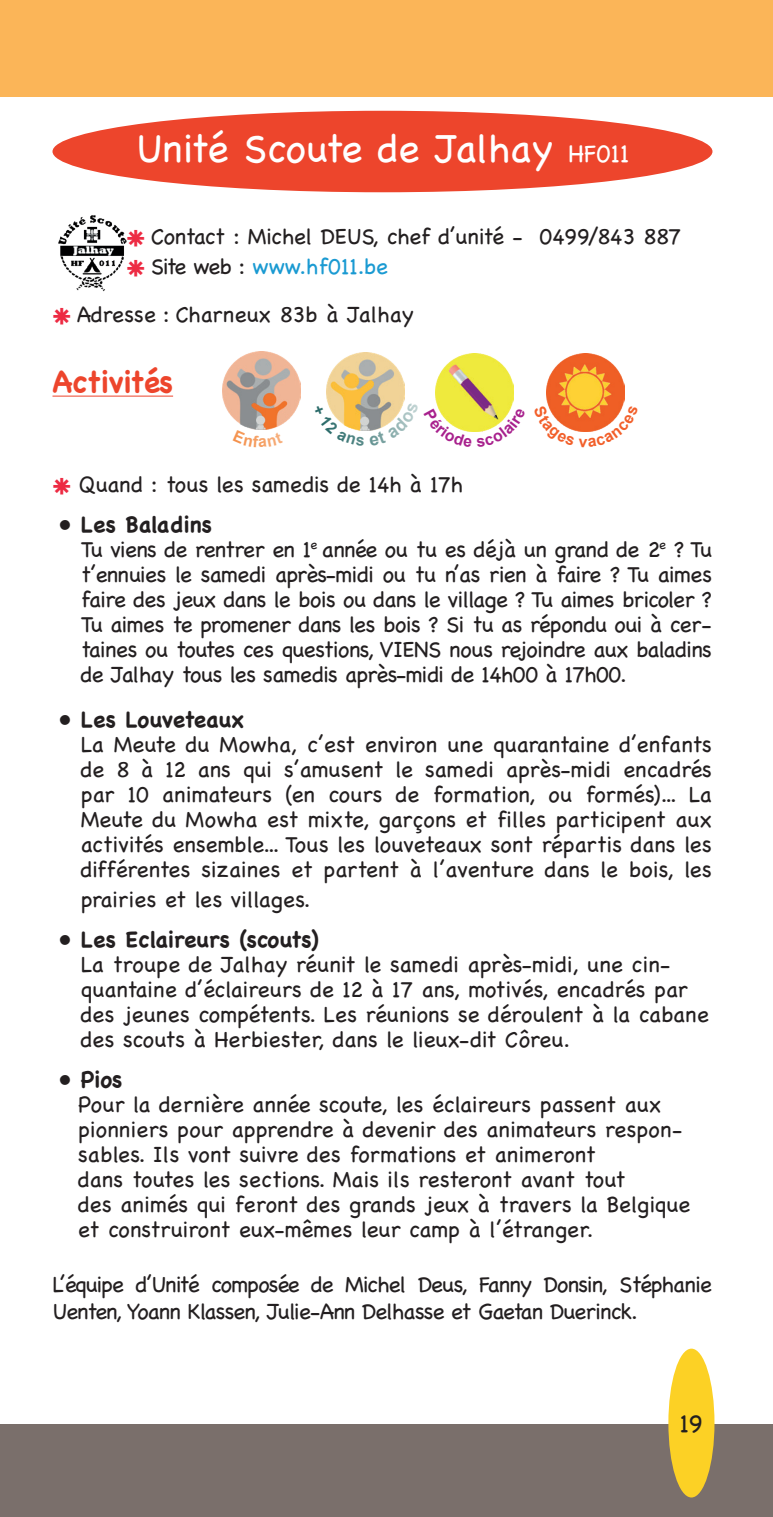
<style>
.page{position:relative;width:773px;height:1517px;background:#fff}
.page>*{position:absolute;margin:0;border:0;box-sizing:border-box;transform-origin:0 0}
.t1{font:40px "Chalkboard";color:#fff}
.t2{font:700 30px "Chalkboard";letter-spacing:-.01em;color:#ed452c}
.t3{font:25px "Chalkboard";color:#231f20}
.t4{font:22.5px/25px "Chalkboard";letter-spacing:-.01em;color:#231f20}
.t5{font:22.5px/25px "Chalkboard";letter-spacing:-.03em;color:#231f20}
.t6{font:22.5px/27.5px "Chalkboard";letter-spacing:-.04em;color:#231f20}
.t7{font:700 22.5px "Chalkboard";color:#231f20}
.s1{font-size:25px}
.s2{font-family:"Helvetica";font-weight:700;color:#ed2b43}
.s3{color:#1a9ad2}
.s4{font-weight:700}
</style>
<div class="page">
<div style="left:0;top:1424px;width:772px;height:93px;background:#7a6f6b"></div>
<div style="left:668px;top:1348px;width:46px;height:149px;background:#fcd125;border-radius:50%"></div>
<hr style="left:52px;top:396px;width:121px;height:1px;background:#ed452c">
<img style="left:58px;top:215px;width:69px;height:76px">
<div style="left:52px;top:111px;width:660px;height:81px;background:#ed452c;border-radius:50%"></div>
<img style="left:222px;top:351px;width:78px;height:78px">
<img style="left:326px;top:352px;width:78px;height:50px">
<img style="left:546px;top:354px;width:78px;height:51px">
<img style="left:435px;top:354px;width:78px;height:48px">
<div style="left:0;top:0;width:772px;height:97px;background:#fbb558"></div>
<svg style="left:548px;top:405px;width:75px;height:27px"></svg>
<svg style="left:327px;top:402px;width:187px;height:30px"></svg>
<h1 class="t1" style="left:136px;top:125px;width:495px">Unité Scoute de Jalhay <span class="s1">HF011</span></h1>
<p class="t4" style="left:127px;top:221px;width:556px;line-height:30px"><span class="s2">⁕</span> Contact : Michel DEUS, chef d’unité - 0499/843 887 <span class="s2">⁕</span> Site web : <span class="s3">www.hf011.be</span></p>
<p class="t4" style="left:52px;top:301px;width:363px"><span class="s2">⁕</span> Adresse : Charneux 83b à Jalhay</p>
<h2 class="t2" style="left:52px;top:364px;width:122px">Activités</h2>
<p class="t4" style="left:52px;top:471px;width:412px"><span class="s2">⁕</span> Quand : tous les samedis de 14h à 17h</p>
<p class="t5" style="left:81px;top:511px;width:632px;text-indent:-21px"><span class="s4">• Les Baladins<br></span>Tu viens de rentrer en 1<sup>e</sup> année ou tu es déjà un grand de 2<sup>e</sup> ? Tu t’ennuies le samedi après-midi ou tu n’as rien à faire ? Tu aimes faire des jeux dans le bois ou dans le village ? Tu aimes bricoler ?<br>Tu aimes te promener dans les bois ? Si tu as répondu oui à cer&shy;taines ou toutes ces questions, VIENS nous rejoindre aux baladins de Jalhay tous les samedis après-midi de 14h00 à 17h00.</p>
<p class="t7" style="left:60px;top:706px;width:186px">• Les Louveteaux</p>
<p class="t4" style="left:81px;top:731px;width:632px;text-align:justify">La Meute du Mowha, c’est environ une quarantaine d’enfants de 8 à 12 ans qui s’amusent le samedi après-midi encadrés par 10 animateurs (en cours de formation, ou formés)... La Meute du Mowha est mixte, garçons et filles participent aux activités ensemble... Tous les louveteaux sont répartis dans les différentes sizaines et partent à l’aventure dans le bois, les</p>
<p class="t4" style="left:81px;top:886px;width:231px">prairies et les villages.</p>
<p class="t7" style="left:60px;top:926px;width:260px">• Les Eclaireurs (scouts)</p>
<p class="t4" style="left:81px;top:951px;width:629px">La troupe de Jalhay réunit le samedi après-midi, une cin&shy;quantaine d’éclaireurs de 12 à 17 ans, motivés, encadrés par des jeunes compétents. Les réunions se déroulent à la cabane des scouts à Herbiester, dans le lieux-dit Côreu.</p>
<p class="t7" style="left:60px;top:1066px;width:64px">• Pios</p>
<p class="t4" style="left:78px;top:1091px;width:613px">Pour la dernière année scoute, les éclaireurs passent aux pionniers pour apprendre à devenir des animateurs respon&shy;sables. Ils vont suivre des formations et animeront<br>dans toutes les sections. Mais ils resteront avant tout<br>des animés qui feront des grands jeux à travers la Belgique et construiront eux-mêmes leur camp à l’étranger.</p>
<p class="t6" style="left:52px;top:1270px;width:661px">L’équipe d’Unité composée de Michel Deus, Fanny Donsin, Stéphanie<br>Uenten, Yoann Klassen, Julie-Ann Delhasse et Gaetan Duerinck.</p>
<p class="t3" style="left:679px;top:1408px;width:25px">19</p>
</div>
